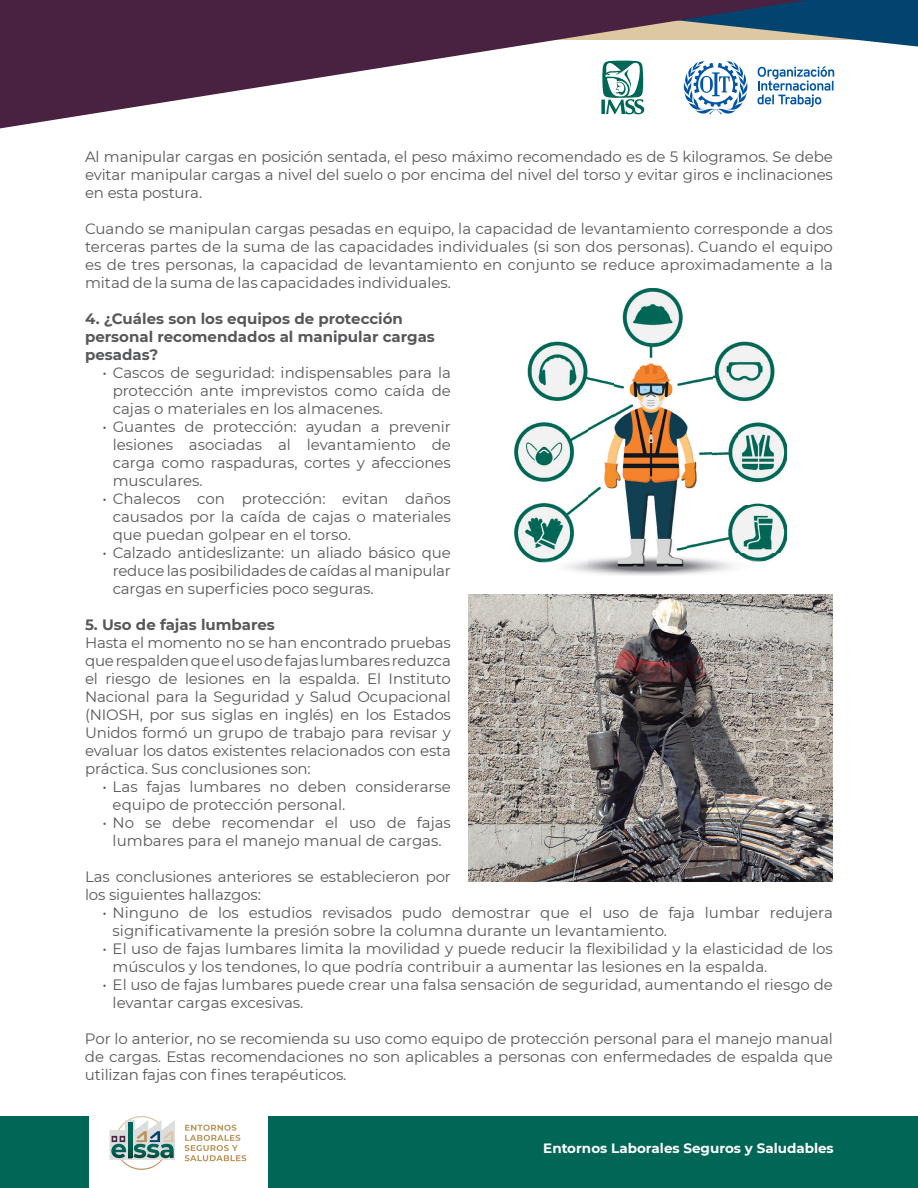
<style>
.page{position:relative;width:918px;height:1188px;background:#fff}
.page>*{position:absolute;margin:0;border:0;box-sizing:border-box;transform-origin:0 0}
.t1{font:15px/18px "Montserrat";color:#57585a;text-align:justify}
.t2{font:700 15px/18px "Montserrat";color:#57585a}
.t3{font:700 13.5px "Montserrat";color:#fff}
</style>
<div class="page">
<div style="left:268px;top:1116px;width:650px;height:72px;background:#006756"></div>
<div style="left:0;top:1116px;width:88px;height:72px;background:#006756"></div>
<svg style="left:0;top:0;width:918px;height:129px"></svg>
<svg style="left:185px;top:1125px;width:61px;height:36px"></svg>
<svg style="left:110px;top:1116px;width:65px;height:54px"></svg>
<img style="left:514px;top:341px;width:75px;height:232px">
<img style="left:589px;top:552px;width:192px;height:24px">
<img style="left:614px;top:288px;width:74px;height:264px">
<img style="left:688px;top:528px;width:99px;height:24px">
<img style="left:728px;top:504px;width:59px;height:24px">
<img style="left:589px;top:377px;width:25px;height:121px">
<img style="left:688px;top:438px;width:24px;height:51px">
<img style="left:738px;top:341px;width:49px;height:163px">
<img style="left:712px;top:342px;width:26px;height:132px">
<img style="left:688px;top:360px;width:25px;height:24px">
<img style="left:468px;top:594px;width:365px;height:288px">
<p class="t1" style="left:85px;top:147px;width:749px">Al manipular cargas en posición sentada, el peso máximo recomendado es de 5 kilogramos. Se debe evitar manipular cargas a nivel del suelo o por encima del nivel del torso y evitar giros e inclinaciones en esta postura.</p>
<p class="t1" style="left:85px;top:219px;width:749px">Cuando se manipulan cargas pesadas en equipo, la capacidad de levantamiento corresponde a dos terceras partes de la suma de las capacidades individuales (si son dos personas). Cuando el equipo es de tres personas, la capacidad de levantamiento en conjunto se reduce aproximadamente a la mitad de la suma de las capacidades individuales.</p>
<p class="t2" style="left:85px;top:309px;width:351px">4. ¿Cuáles son los equipos de protección personal recomendados al manipular cargas pesadas?</p>
<p class="t1" style="left:113px;top:363px;width:340px;text-indent:-10px">• Cascos de seguridad: indispensables para la protección ante imprevistos como caída de cajas o materiales en los almacenes.</p>
<p class="t1" style="left:113px;top:417px;width:340px;text-indent:-10px">• Guantes de protección: ayudan a prevenir lesiones asociadas al levantamiento de carga como raspaduras, cortes y afecciones musculares.</p>
<p class="t1" style="left:113px;top:489px;width:340px;text-indent:-10px">• Chalecos con protección: evitan daños causados por la caída de cajas o materiales que puedan golpear en el torso.</p>
<p class="t1" style="left:113px;top:543px;width:340px;text-indent:-10px">• Calzado antideslizante: un aliado básico que reduce las posibilidades de caídas al manipular cargas en superficies poco seguras.</p>
<p class="t2" style="left:85px;top:615px;width:191px">5. Uso de fajas lumbares</p>
<p class="t1" style="left:85px;top:633px;width:367px">Hasta el momento no se han encontrado pruebas que respalden que el uso de fajas lumbares reduzca el riesgo de lesiones en la espalda. El Instituto Nacional para la Seguridad y Salud Ocupacional (NIOSH, por sus siglas en inglés) en los Estados Unidos formó un grupo de trabajo para revisar y evaluar los datos existentes relacionados con esta práctica. Sus conclusiones son:</p>
<p class="t1" style="left:113px;top:777px;width:340px;text-indent:-10px">• Las fajas lumbares no deben considerarse equipo de protección personal.</p>
<p class="t1" style="left:102px;top:813px;width:350px;text-align:center">• No se debe recomendar el uso de fajas lumbares para el manejo manual de cargas.</p>
<p class="t1" style="left:85px;top:867px;width:367px">Las conclusiones anteriores se establecieron por los siguientes hallazgos:</p>
<p class="t1" style="left:113px;top:903px;width:722px;text-indent:-10px">• Ninguno de los estudios revisados pudo demostrar que el uso de faja lumbar redujera significativamente la presión sobre la columna durante un levantamiento.</p>
<p class="t1" style="left:113px;top:939px;width:722px;text-indent:-10px">• El uso de fajas lumbares limita la movilidad y puede reducir la flexibilidad y la elasticidad de los músculos y los tendones, lo que podría contribuir a aumentar las lesiones en la espalda.</p>
<p class="t1" style="left:113px;top:975px;width:722px;text-indent:-10px">• El uso de fajas lumbares puede crear una falsa sensación de seguridad, aumentando el riesgo de levantar cargas excesivas.</p>
<p class="t1" style="left:85px;top:1029px;width:749px">Por lo anterior, no se recomienda su uso como equipo de protección personal para el manejo manual de cargas. Estas recomendaciones no son aplicables a personas con enfermedades de espalda que utilizan fajas con fines terapéuticos.</p>
<p class="t3" style="left:543px;top:1138px;width:292px">Entornos Laborales Seguros y Saludables</p>
</div>
